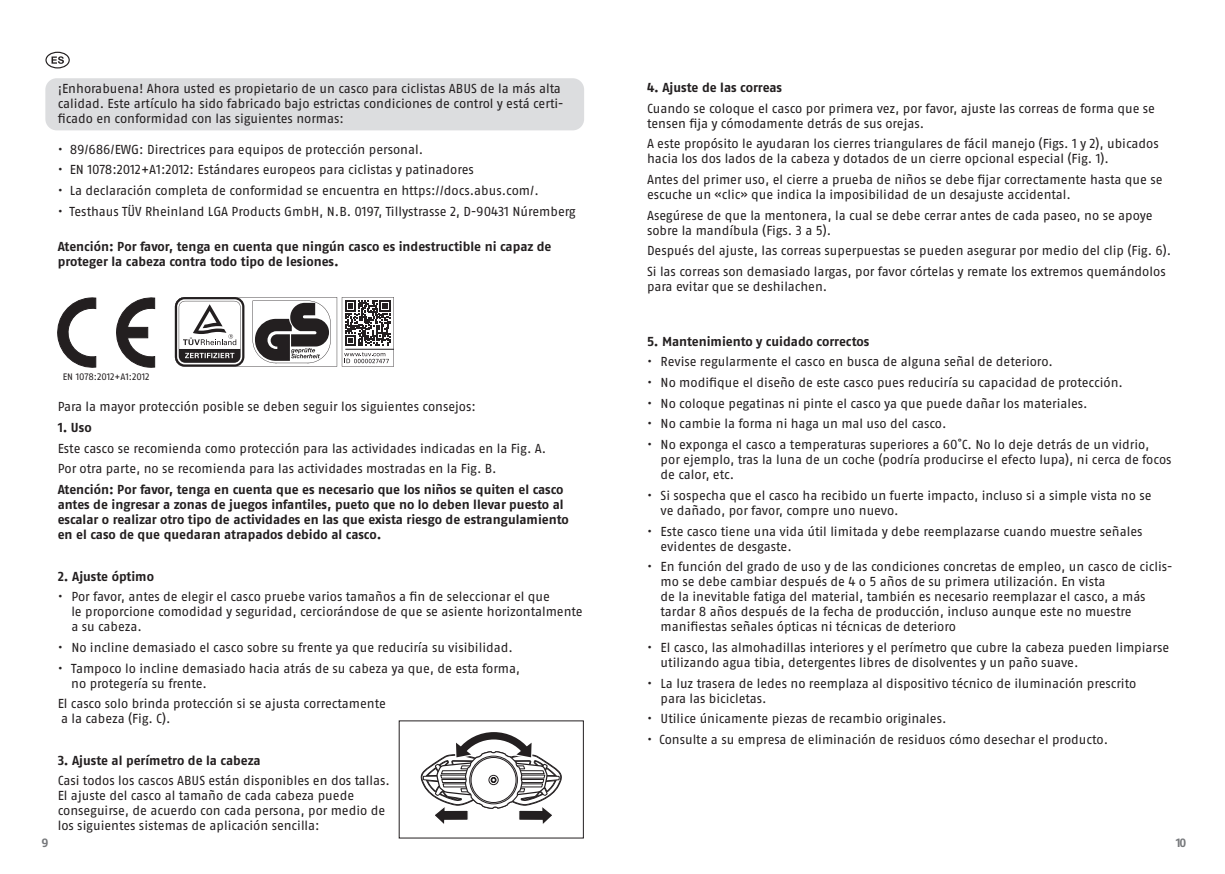
<style>
.page{position:relative;width:1225px;height:874px;background:#fff}
.page>*{position:absolute;margin:0;border:0;box-sizing:border-box;transform-origin:0 0}
.Fließtext{font:13px/15px "ABUS Fago Pro";letter-spacing:-.005em;color:#231f20}
.Fließtext-2{font:700 13px/15px "ABUS Fago Pro";color:#231f20}
.t1{font:700 12px "ABUS Fago Pro";color:#76787b}
.t2{font:9.4px "ABUS Fago Pro";letter-spacing:-.01em;color:#231f20}
</style>
<div class="page">
<div style="left:45px;top:78px;width:539px;height:52px;background:#dcdddf;border-radius:11px"></div>
<svg style="left:420px;top:732px;width:142px;height:92px"></svg>
<svg style="left:175px;top:297px;width:219px;height:69px"></svg>
<svg style="left:57px;top:297px;width:39px;height:71px"></svg>
<svg style="left:116px;top:297px;width:39px;height:70px"></svg>
<svg style="left:45px;top:52px;width:25px;height:16px"></svg>
<p class="Fließtext" style="left:58px;top:81px;width:507px">¡Enhorabuena! Ahora usted es propietario de un casco para ciclistas ABUS de la más alta calidad. Este artículo ha sido fabricado bajo estrictas condiciones de control y está certi&shy;ficado en conformidad con las siguientes normas:</p>
<p class="Fließtext" style="left:58px;top:141px;width:367px">• 89/686/EWG: Directrices para equipos de protección personal.</p>
<p class="Fließtext" style="left:58px;top:162px;width:418px">• EN 1078:2012+A1:2012: Estándares europeos para ciclistas y patinadores</p>
<p class="Fließtext" style="left:58px;top:183px;width:482px">• La declaración completa de conformidad se encuentra en https://docs.abus.com/.</p>
<p class="Fließtext" style="left:58px;top:203px;width:519px">• Testhaus TÜV Rheinland LGA Products GmbH, N.B. 0197, Tillystrasse 2, D-90431 Núremberg</p>
<p class="Fließtext-2" style="left:58px;top:239px;width:495px">Atención: Por favor, tenga en cuenta que ningún casco es indestructible ni capaz de proteger la cabeza contra todo tipo de lesiones.</p>
<p class="t2" style="left:63px;top:370px;width:88px">EN 1078:2012+A1:2012</p>
<p class="Fließtext" style="left:58px;top:399px;width:420px">Para la mayor protección posible se deben seguir los siguientes consejos:</p>
<p class="Fließtext-2" style="left:58px;top:419px;width:35px">1. Uso</p>
<p class="Fließtext" style="left:58px;top:440px;width:490px">Este casco se recomienda como protección para las actividades indicadas en la Fig. A.</p>
<p class="Fließtext" style="left:58px;top:461px;width:440px">Por otra parte, no se recomienda para las actividades mostradas en la Fig. B.</p>
<p class="Fließtext-2" style="left:58px;top:482px;width:512px">Atención: Por favor, tenga en cuenta que es necesario que los niños se quiten el casco antes de ingresar a zonas de juegos infantiles, pueto que no lo deben llevar puesto al escalar o realizar otro tipo de actividades en las que exista riesgo de estrangulamiento en el caso de que quedaran atrapados debido al casco.</p>
<p class="Fließtext-2" style="left:58px;top:568px;width:98px">2. Ajuste óptimo</p>
<p class="Fließtext" style="left:71px;top:589px;width:513px;text-indent:-14px">• Por favor, antes de elegir el casco pruebe varios tamaños a fin de seleccionar el que<br>le proporcione comodidad y seguridad, cerciorándose de que se asiente horizontalmente a su cabeza.</p>
<p class="Fließtext" style="left:58px;top:639px;width:456px">• No incline demasiado el casco sobre su frente ya que reduciría su visibilidad.</p>
<p class="Fließtext" style="left:71px;top:660px;width:450px;text-indent:-13px">• Tampoco lo incline demasiado hacia atrás de su cabeza ya que, de esta forma, no protegería su frente.</p>
<p class="Fließtext" style="left:58px;top:696px;width:330px">El casco solo brinda protección si se ajusta correctamente a la cabeza (Fig. C).</p>
<p class="Fließtext-2" style="left:58px;top:752px;width:204px">3. Ajuste al perímetro de la cabeza</p>
<p class="Fließtext" style="left:58px;top:773px;width:334px">Casi todos los cascos ABUS están disponibles en dos tallas.<br>El ajuste del casco al tamaño de cada cabeza puede conseguirse, de acuerdo con cada persona, por medio de los siguientes sistemas de aplicación sencilla:</p>
<p class="Fließtext-2" style="left:647px;top:80px;width:137px">4. Ajuste de las correas</p>
<p class="Fließtext" style="left:647px;top:100px;width:509px">Cuando se coloque el casco por primera vez, por favor, ajuste las correas de forma que se tensen fija y cómodamente detrás de sus orejas.</p>
<p class="Fließtext" style="left:647px;top:136px;width:513px">A este propósito le ayudaran los cierres triangulares de fácil manejo (Figs. 1 y 2), ubicados hacia los dos lados de la cabeza y dotados de un cierre opcional especial (Fig. 1).</p>
<p class="Fließtext" style="left:647px;top:172px;width:517px">Antes del primer uso, el cierre a prueba de niños se debe fijar correctamente hasta que se escuche un «clic» que indica la imposibilidad de un desajuste accidental.</p>
<p class="Fließtext" style="left:647px;top:207px;width:507px">Asegúrese de que la mentonera, la cual se debe cerrar antes de cada paseo, no se apoye sobre la mandíbula (Figs. 3 a 5).</p>
<p class="Fließtext" style="left:647px;top:243px;width:526px">Después del ajuste, las correas superpuestas se pueden asegurar por medio del clip (Fig. 6).</p>
<p class="Fließtext" style="left:647px;top:264px;width:520px">Si las correas son demasiado largas, por favor córtelas y remate los extremos quemándolos para evitar que se deshilachen.</p>
<p class="Fließtext-2" style="left:647px;top:333px;width:224px">5. Mantenimiento y cuidado correctos</p>
<p class="Fließtext" style="left:647px;top:354px;width:407px">• Revise regularmente el casco en busca de alguna señal de deterioro.</p>
<p class="Fließtext" style="left:647px;top:375px;width:477px">• No modifique el diseño de este casco pues reduciría su capacidad de protección.</p>
<p class="Fließtext" style="left:647px;top:395px;width:442px">• No coloque pegatinas ni pinte el casco ya que puede dañar los materiales.</p>
<p class="Fließtext" style="left:647px;top:416px;width:301px">• No cambie la forma ni haga un mal uso del casco.</p>
<p class="Fließtext" style="left:660px;top:437px;width:512px;text-indent:-14px">• No exponga el casco a temperaturas superiores a 60˚C. No lo deje detrás de un vidrio, por ejemplo, tras la luna de un coche (podría producirse el efecto lupa), ni cerca de focos de calor, etc.</p>
<p class="Fließtext" style="left:660px;top:487px;width:492px;text-indent:-13px">• Si sospecha que el casco ha recibido un fuerte impacto, incluso si a simple vista no se ve dañado, por favor, compre uno nuevo.</p>
<p class="Fließtext" style="left:660px;top:523px;width:483px;text-indent:-14px">• Este casco tiene una vida útil limitada y debe reemplazarse cuando muestre señales evidentes de desgaste.</p>
<p class="Fließtext" style="left:660px;top:559px;width:513px;text-indent:-14px">• En función del grado de uso y de las condiciones concretas de empleo, un casco de ciclis&shy;mo se debe cambiar después de 4 o 5 años de su primera utilización. En vista<br>de la inevitable fatiga del material, también es necesario reemplazar el casco, a más tardar 8 años después de la fecha de producción, incluso aunque este no muestre manifiestas señales ópticas ni técnicas de deterioro</p>
<p class="Fließtext" style="left:660px;top:639px;width:510px;text-indent:-14px">• El casco, las almohadillas interiores y el perímetro que cubre la cabeza pueden limpiarse utilizando agua tibia, detergentes libres de disolventes y un paño suave.</p>
<p class="Fließtext" style="left:660px;top:675px;width:477px;text-indent:-14px">• La luz trasera de ledes no reemplaza al dispositivo técnico de iluminación prescrito para las bicicletas.</p>
<p class="Fließtext" style="left:647px;top:711px;width:301px">• Utilice únicamente piezas de recambio originales.</p>
<p class="Fließtext" style="left:647px;top:731px;width:463px">• Consulte a su empresa de eliminación de residuos cómo desechar el producto.</p>
<p class="t1" style="left:42px;top:835px;width:8px">9</p>
<p class="t1" style="left:1175px;top:835px;width:12px">10</p>
</div>
